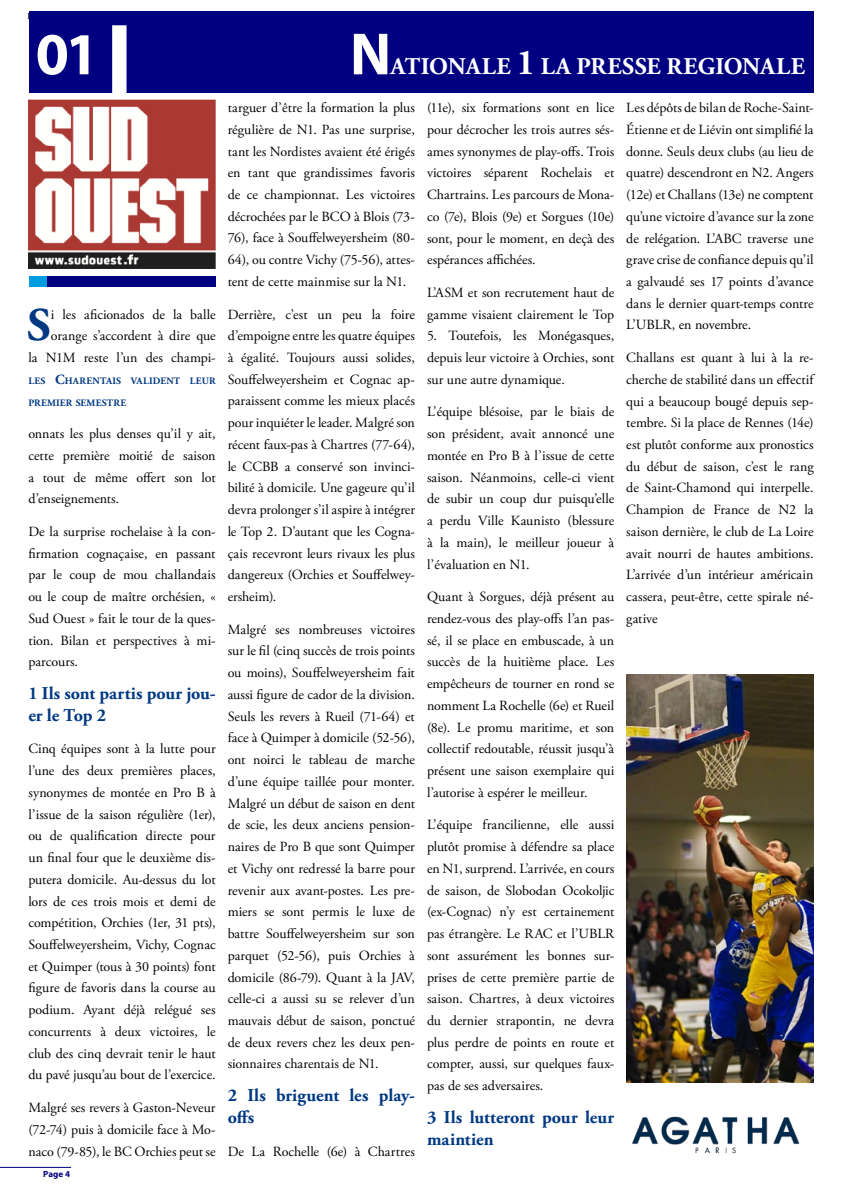
<style>
.page{position:relative;width:842px;height:1191px;background:#fff}
.page>*{position:absolute;margin:0;border:0;box-sizing:border-box;transform-origin:0 0}
.t1{font:700 60px "Myriad Pro";color:#fff}
.t2{font:700 46.8px "Adobe Garamond Pro";color:#003882}
.t3{font:700 24px "Adobe Garamond Pro";letter-spacing:-.02em;color:#fff}
.t4{font:700 18px/21.7px "Adobe Garamond Pro";letter-spacing:-.015em;color:#003882}
.t5{font:14px/21.7px "Adobe Garamond Pro";letter-spacing:-.005em;color:#000;text-align:justify}
.t6{font:700 9.8px "Adobe Garamond Pro";letter-spacing:.02em;color:#003882}
.t7{font:700 9px "Myriad Pro";color:#000080}
.s1{font-size:36px}
.s2{font-size:14px}
</style>
<div class="page">
<hr style="left:0;top:1166px;width:71px;height:1px;background:#000080">
<div style="left:29px;top:12px;width:785px;height:81px;background:#000080"></div>
<div style="left:112px;top:25px;width:15px;height:68px;border:8px solid #fff"></div>
<img style="left:28px;top:99px;width:188px;height:169px">
<div style="left:29px;top:276px;width:187px;height:11px;background:#000080"></div>
<div style="left:29px;top:276px;width:18px;height:11px;background:#009ee0"></div>
<img style="left:632px;top:1116px;width:168px;height:38px">
<img style="left:626px;top:674px;width:188px;height:408px">
<h1 class="t1" style="left:36px;top:15px;width:94px">01 |</h1>
<h1 class="t1" style="left:350px;top:15px;width:43px">N</h1>
<h3 class="t3" style="left:391px;top:53px;width:74px">ATIONALE</h3>
<h3 class="t3" style="left:516px;top:53px;width:166px"><span class="s1">1</span> LA PRESSE REGI</h3>
<h3 class="t3" style="left:724px;top:53px;width:36px">ONALE</h3>
<p class="t5" style="left:626px;top:97px;width:189px">Les dépôts de bilan de Roche-Saint-Étienne et de Liévin ont simplifié la donne. Seuls deux clubs (au lieu de quatre) descendront en N2. Angers (12e) et Challans (13e) ne comptent qu’une victoire d’avance sur la zone de relégation. L’ABC traverse une grave crise de confiance depuis qu’il a galvaudé ses 17 points d’avance dans le dernier quart-temps contre L’UBLR, en novembre.</p>
<p class="t5" style="left:626px;top:347px;width:189px">Challans est quant à lui à la re&shy;cherche de stabilité dans un effectif qui a beaucoup bougé depuis sep&shy;tembre. Si la place de Rennes (14e) est plutôt conforme aux pronostics du début de saison, c’est le rang de Saint-Chamond qui interpelle.<br>Champion de France de N2 la saison dernière, le club de La Loire avait nourri de hautes ambitions.<br>L’arrivée d’un intérieur américain cassera, peut-être, cette spirale né&shy;gative</p>
<p class="t5" style="left:228px;top:97px;width:189px">targuer d’être la formation la plus régulière de N1. Pas une surprise, tant les Nordistes avaient été érigés en tant que grandissimes favoris de ce championnat. Les victoires décrochées par le BCO à Blois (73- 76), face à Souffelweyersheim (80- 64), ou contre Vichy (75-56), attes&shy;tent de cette mainmise sur la N1.</p>
<p class="t5" style="left:228px;top:304px;width:189px">Derrière, c’est un peu la foire d’empoigne entre les quatre équipes à égalité. Toujours aussi solides, Souffelweyersheim et Cognac ap&shy;paraissent comme les mieux placés pour inquiéter le leader. Malgré son récent faux-pas à Chartres (77-64), le CCBB a conservé son invinci&shy;bilité à domicile. Une gageure qu’il devra prolonger s’il aspire à intégrer le Top 2. D’autant que les Cogna&shy;çais recevront leurs rivaux les plus dangereux (Orchies et Souffelwey&shy;ersheim).</p>
<p class="t5" style="left:228px;top:619px;width:189px">Malgré ses nombreuses victoires sur le fil (cinq succès de trois points ou moins), Souffelweyersheim fait aussi figure de cador de la division.<br>Seuls les revers à Rueil (71-64) et face à Quimper à domicile (52-56), ont noirci le tableau de marche d’une équipe taillée pour monter.<br>Malgré un début de saison en dent de scie, les deux anciens pension&shy;naires de Pro B que sont Quimper et Vichy ont redressé la barre pour revenir aux avant-postes. Les pre&shy;miers se sont permis le luxe de battre Souffelweyersheim sur son parquet (52-56), puis Orchies à domicile (86-79). Quant à la JAV, celle-ci a aussi su se relever d’un mauvais début de saison, ponctué de deux revers chez les deux pen&shy;sionnaires charentais de N1.</p>
<p class="t4" style="left:228px;top:1085px;width:189px">2 Ils briguent les play&shy;offs</p>
<p class="t5" style="left:228px;top:1140px;width:189px">De La Rochelle (6e) à Chartres</p>
<p class="t5" style="left:427px;top:97px;width:189px">(11e), six formations sont en lice pour décrocher les trois autres sés&shy;ames synonymes de play-offs. Trois victoires séparent Rochelais et Chartrains. Les parcours de Mona&shy;co (7e), Blois (9e) et Sorgues (10e) sont, pour le moment, en deçà des espérances affichées.</p>
<p class="t5" style="left:427px;top:282px;width:189px">L’ASM et son recrutement haut de gamme visaient clairement le Top</p>
<p class="t5" style="left:427px;top:325px;width:189px">5. Toutefois, les Monégasques, depuis leur victoire à Orchies, sont sur une autre dynamique.</p>
<p class="t5" style="left:427px;top:401px;width:189px">L’équipe blésoise, par le biais de son président, avait annoncé une montée en Pro B à l’issue de cette saison. Néanmoins, celle-ci vient de subir un coup dur puisqu’elle a perdu Ville Kaunisto (blessure à la main), le meilleur joueur à l’évaluation en N1.</p>
<p class="t5" style="left:427px;top:586px;width:189px">Quant à Sorgues, déjà présent au rendez-vous des play-offs l’an pas&shy;sé, il se place en embuscade, à un succès de la huitième place. Les empêcheurs de tourner en rond se nomment La Rochelle (6e) et Rueil (8e). Le promu maritime, et son collectif redoutable, réussit jusqu’à présent une saison exemplaire qui l’autorise à espérer le meilleur.</p>
<p class="t5" style="left:427px;top:814px;width:189px">L’équipe francilienne, elle aussi plutôt promise à défendre sa place en N1, surprend. L’arrivée, en cours de saison, de Slobodan Ocokoljic (ex-Cognac) n’y est certainement pas étrangère. Le RAC et l’UBLR sont assurément les bonnes sur&shy;prises de cette première partie de saison. Chartres, à deux victoires du dernier strapontin, ne devra plus perdre de points en route et compter, aussi, sur quelques faux&shy;pas de ses adversaires.</p>
<p class="t4" style="left:427px;top:1106px;width:189px">3 Ils lutteront pour leur maintien</p>
<p class="t5" style="left:28px;top:304px;width:189px;text-align:right">i les aficionados de la balle orange s’accordent à dire que<br>la N1M reste l’un des champi-</p>
<h2 class="t2" style="left:27px;top:298px;width:25px">S</h2>
<p class="t6" style="left:28px;top:375px;width:59px">LES <span class="s2">C</span>HAREN</p>
<p class="t6" style="left:100px;top:375px;width:117px">TAIS VALIDENT LEUR</p>
<p class="t6" style="left:28px;top:397px;width:8px">PRE</p>
<p class="t6" style="left:47px;top:397px;width:74px">MIER SEMESTRE</p>
<p class="t5" style="left:28px;top:423px;width:189px">onnats les plus denses qu’il y ait, cette première moitié de saison a tout de même offert son lot d’enseignements.</p>
<p class="t5" style="left:28px;top:521px;width:189px">De la surprise rochelaise à la con&shy;firmation cognaçaise, en passant par le coup de mou challandais ou le coup de maître orchésien, « Sud Ouest » fait le tour de la ques&shy;tion. Bilan et perspectives à mi&shy;parcours.</p>
<p class="t4" style="left:28px;top:683px;width:189px">1 Ils sont partis pour jou&shy;er le Top 2</p>
<p class="t5" style="left:28px;top:738px;width:189px">Cinq équipes sont à la lutte pour l’une des deux premières places, synonymes de montée en Pro B à l’issue de la saison régulière (1er), ou de qualification directe pour un final four que le deuxième dis&shy;putera domicile. Au-dessus du lot lors de ces trois mois et demi de compétition, Orchies (1er, 31 pts), Souffelweyersheim, Vichy, Cognac et Quimper (tous à 30 points) font figure de favoris dans la course au podium. Ayant déjà relégué ses concurrents à deux victoires, le club des cinq devrait tenir le haut du pavé jusqu’au bout de l’exercice.</p>
<p class="t5" style="left:28px;top:1097px;width:189px">Malgré ses revers à Gaston-Neveur (72-74) puis à domicile face à Mo&shy;naco (79-85), le BC Orchies peut se</p>
<p class="t7" style="left:43px;top:1168px;width:28px">page 4</p>
</div>
